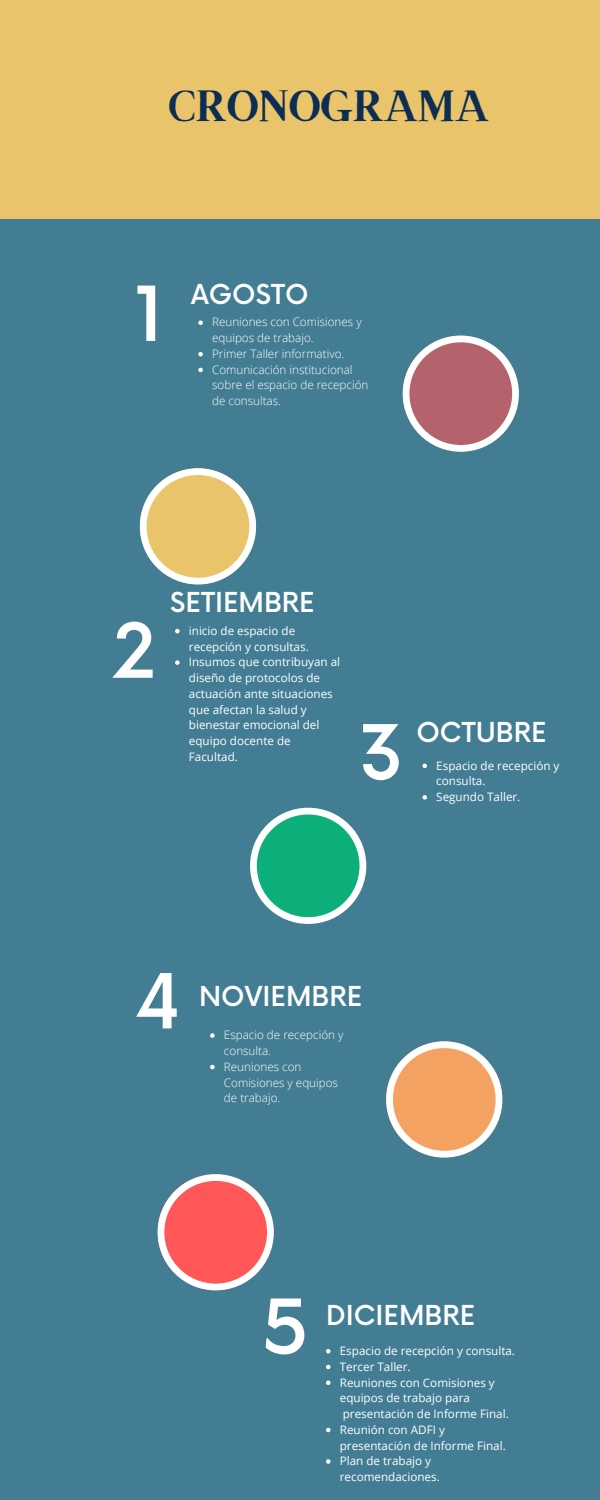
<style>
.page{position:relative;width:600px;height:1500px;background:#e9c46a}
.page>*{position:absolute;margin:0;border:0;box-sizing:border-box;transform-origin:0 0}
.t1{font:500 73.9px "Now";color:#fff}
.t2{font:43.8px "Brixton TC";letter-spacing:-.025em;color:#0d2d52}
.t3{font:500 26.8px "Now";color:#fff}
.t4{font:11.7px/15.8px "Open Sans";color:#fff}
.t5{font:300 11.7px/15.8px "Open Sans";color:#fff}
</style>
<div class="page">
<div style="left:0;top:219px;width:600px;height:1281px;background:#437d94"></div>
<svg style="left:403px;top:336px;width:116px;height:116px"></svg>
<svg style="left:140px;top:468px;width:116px;height:117px"></svg>
<svg style="left:423px;top:764px;width:4px;height:4px"></svg>
<svg style="left:423px;top:795px;width:4px;height:5px"></svg>
<svg style="left:250px;top:808px;width:116px;height:116px"></svg>
<svg style="left:386px;top:1041px;width:116px;height:117px"></svg>
<svg style="left:158px;top:1174px;width:116px;height:116px"></svg>
<svg style="left:198px;top:320px;width:5px;height:5px"></svg>
<svg style="left:198px;top:352px;width:5px;height:4px"></svg>
<svg style="left:198px;top:368px;width:5px;height:4px"></svg>
<svg style="left:175px;top:629px;width:5px;height:4px"></svg>
<svg style="left:175px;top:660px;width:5px;height:5px"></svg>
<svg style="left:326px;top:1349px;width:4px;height:5px"></svg>
<svg style="left:326px;top:1365px;width:4px;height:4px"></svg>
<svg style="left:326px;top:1381px;width:4px;height:4px"></svg>
<svg style="left:326px;top:1428px;width:4px;height:4px"></svg>
<svg style="left:326px;top:1459px;width:4px;height:5px"></svg>
<svg style="left:210px;top:1033px;width:5px;height:5px"></svg>
<svg style="left:210px;top:1065px;width:5px;height:4px"></svg>
<p class="t2" style="left:168px;top:90px;width:322px">CRONOGRAMA</p>
<p class="t1" style="left:135px;top:274px;width:31px">1</p>
<p class="t3" style="left:191px;top:280px;width:119px">AGOSTO</p>
<p class="t5" style="left:212px;top:314px;width:151px">Reuniones con Comisiones y equipos de trabajo.</p>
<p class="t5" style="left:212px;top:346px;width:134px">Primer Taller informativo.</p>
<p class="t5" style="left:212px;top:361px;width:158px">Comunicación institucional sobre el espacio de recepción de consultas.</p>
<p class="t1" style="left:112px;top:611px;width:45px">2</p>
<p class="t3" style="left:170px;top:588px;width:146px">SETIEMBRE</p>
<p class="t4" style="left:189px;top:622px;width:121px">inicio de espacio de recepción y consultas.</p>
<p class="t4" style="left:189px;top:654px;width:153px">Insumos que contribuyan al diseño de protocolos de actuación ante situaciones que afectan la salud y bienestar emocional del equipo docente de<br>Facultad.</p>
<p class="t1" style="left:359px;top:713px;width:47px">3</p>
<p class="t3" style="left:417px;top:718px;width:132px">OCTUBRE</p>
<p class="t4" style="left:436px;top:757px;width:125px">Espacio de recepción y consulta.</p>
<p class="t4" style="left:436px;top:789px;width:86px">Segundo Taller.</p>
<p class="t1" style="left:135px;top:962px;width:48px">4</p>
<p class="t3" style="left:199px;top:981px;width:165px">NOVIEMBRE</p>
<p class="t5" style="left:224px;top:1027px;width:121px">Espacio de recepción y consulta.</p>
<p class="t5" style="left:224px;top:1058px;width:116px">Reuniones con<br>Comisiones y equipos de trabajo.</p>
<p class="t1" style="left:262px;top:1287px;width:48px">5</p>
<p class="t3" style="left:326px;top:1301px;width:151px">DICIEMBRE</p>
<p class="t4" style="left:340px;top:1343px;width:177px">Espacio de recepción y consulta.</p>
<p class="t4" style="left:340px;top:1358px;width:72px">Tercer Taller.</p>
<p class="t4" style="left:340px;top:1374px;width:171px">Reuniones con Comisiones y equipos de trabajo para presentación de Informe Final.</p>
<p class="t4" style="left:340px;top:1421px;width:167px">Reunión con ADFI y presentación de Informe Final.</p>
<p class="t4" style="left:340px;top:1453px;width:101px">Plan de trabajo y recomendaciones.</p>
</div>
